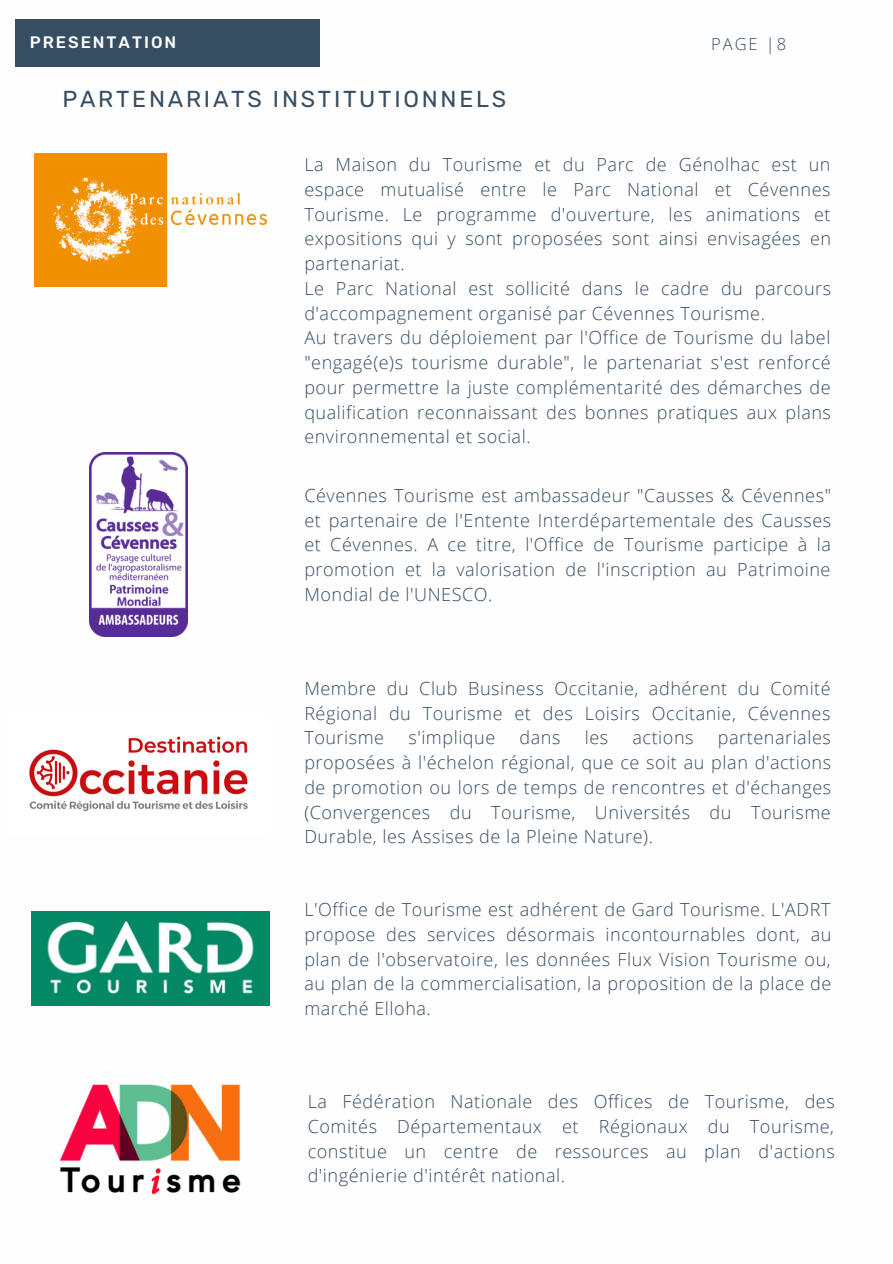
<style>
.page{position:relative;width:893px;height:1264px;background:#fff}
.page>*{position:absolute;margin:0;border:0;box-sizing:border-box;transform-origin:0 0}
.t1{font:23.1px "Rubik";letter-spacing:.12em;color:#364d62}
.t2{font:300 18px/24.8px "Open Sans";letter-spacing:.03em;color:#364d62;text-align:justify}
.t3{font:500 16.5px "Rubik";letter-spacing:.12em;color:#fff}
.t4{font:300 16.5px "Open Sans";color:#364d62}
</style>
<div class="page">
<div style="left:15px;top:20px;width:304px;height:47px;background:#364d62"></div>
<img style="left:35px;top:154px;width:231px;height:132px">
<img style="left:89px;top:452px;width:98px;height:184px">
<img style="left:29px;top:736px;width:219px;height:75px">
<img style="left:31px;top:911px;width:239px;height:94px">
<img style="left:59px;top:1084px;width:182px;height:111px">
<p class="t3" style="left:30px;top:33px;width:148px">PRESENTATION</p>
<p class="t4" style="left:711px;top:32px;width:77px">PAGE |8</p>
<p class="t1" style="left:62px;top:85px;width:445px">PARTENARIATS INSTITUTIONNELS</p>
<p class="t2" style="left:304px;top:152px;width:528px">La Maison du Tourisme et du Parc de Génolhac est un espace mutualisé entre le Parc National et Cévennes Tourisme. Le programme d'ouverture, les animations et expositions qui y sont proposées sont ainsi envisagées en partenariat.</p>
<p class="t2" style="left:304px;top:275px;width:528px">Le Parc National est sollicité dans le cadre du parcours d'accompagnement organisé par Cévennes Tourisme.</p>
<p class="t2" style="left:304px;top:325px;width:528px">Au travers du déploiement par l'Office de Tourisme du label "engagé(e)s tourisme durable", le partenariat s'est renforcé pour permettre la juste complémentarité des démarches de qualification reconnaissant des bonnes pratiques aux plans environnemental et social.</p>
<p class="t2" style="left:304px;top:482px;width:528px">Cévennes Tourisme est ambassadeur "Causses &amp; Cévennes" et partenaire de l'Entente Interdépartementale des Causses et Cévennes. A ce titre, l'Office de Tourisme participe à la promotion et la valorisation de l'inscription au Patrimoine Mondial de l'UNESCO.</p>
<p class="t2" style="left:304px;top:675px;width:528px">Membre du Club Business Occitanie, adhérent du Comité Régional du Tourisme et des Loisirs Occitanie, Cévennes Tourisme</p>
<p class="t2" style="left:304px;top:725px;width:528px;text-indent:413px">partenariales proposées à l'échelon régional, que ce soit au plan d'actions de promotion ou lors de temps de rencontres et d'échanges (Convergences du Tourisme, Universités du Tourisme Durable, les Assises de la Pleine Nature).</p>
<p class="t2" style="left:408px;top:725px;width:88px">s'implique</p>
<p class="t2" style="left:519px;top:725px;width:42px">dans</p>
<p class="t2" style="left:584px;top:725px;width:25px">les</p>
<p class="t2" style="left:632px;top:725px;width:63px">actions</p>
<p class="t2" style="left:304px;top:896px;width:528px">L'Office de Tourisme est adhérent de Gard Tourisme. L'ADRT propose des services désormais incontournables dont, au plan de l'observatoire, les données Flux Vision Tourisme ou, au plan de la commercialisation, la proposition de la place de marché Elloha.</p>
<p class="t2" style="left:307px;top:1088px;width:528px">La Fédération Nationale des Offices de Tourisme, des Comités Départementaux et Régionaux du Tourisme, constitue un centre de ressources au plan d'actions d'ingénierie d'intérêt national.</p>
</div>
